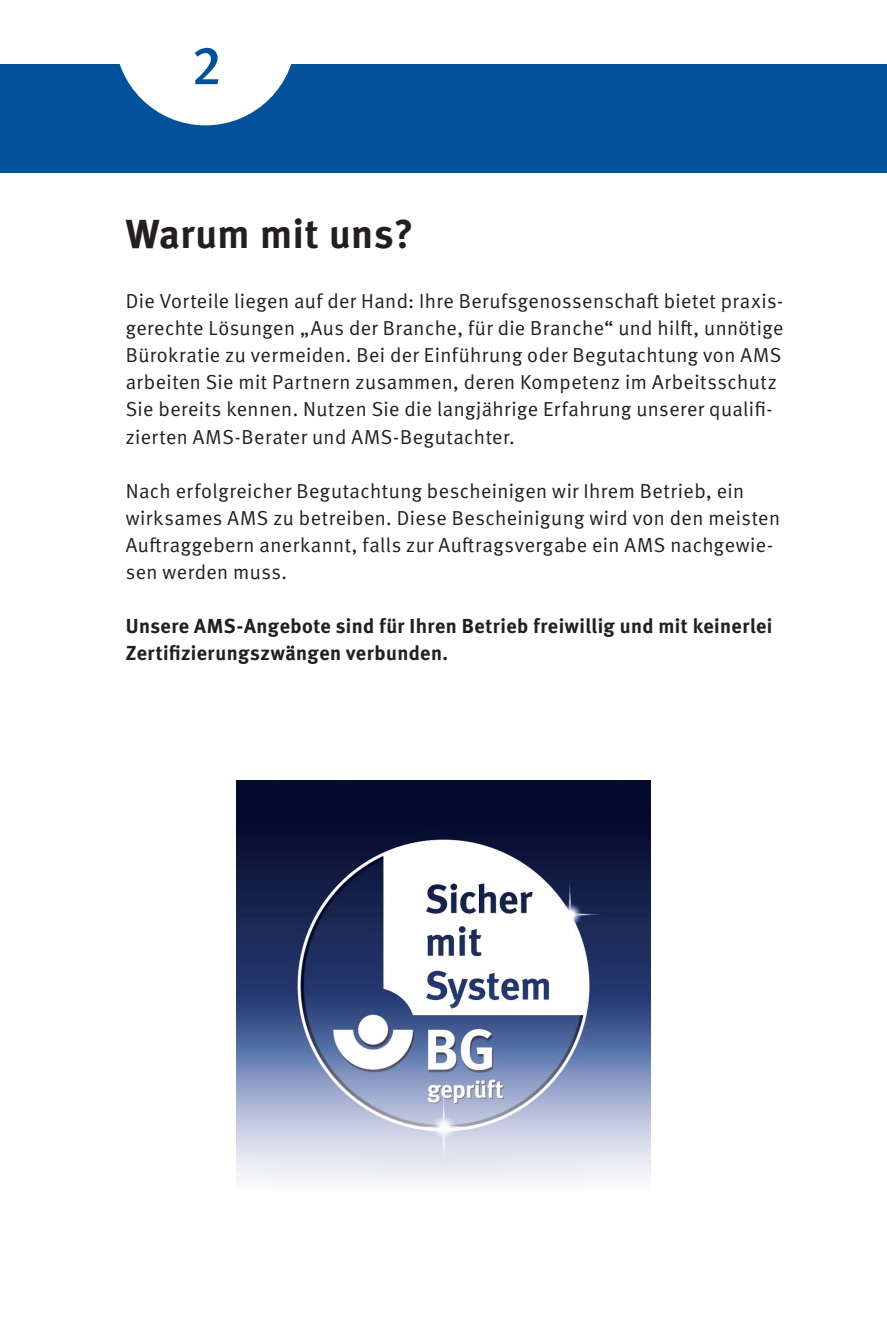
<style>
.page{position:relative;width:887px;height:1340px;background:#fff}
.page>*{position:absolute;margin:0;border:0;box-sizing:border-box;transform-origin:0 0}
.t1{font:500 54px "DGUV Meta";color:#01519b}
.t2{font:700 40.5px "DGUV Meta";letter-spacing:.02em;color:#231f20}
.t3{font:20.25px/27.2px "DGUV Meta";letter-spacing:.02em;color:#231f20}
.t4{font:700 20.25px/27.2px "DGUV Meta";letter-spacing:.025em;color:#231f20}
</style>
<div class="page">
<div style="left:0;top:64px;width:887px;height:108px;background:#01519b"></div>
<img style="left:236px;top:780px;width:414px;height:402px">
<svg style="left:119px;top:64px;width:173px;height:61px"></svg>
<h1 class="t1" style="left:191px;top:34px;width:31px">2</h1>
<h2 class="t2" style="left:126px;top:209px;width:289px">Warum mit uns?</h2>
<p class="t3" style="left:126px;top:288px;width:659px">Die Vorteile liegen auf der Hand: Ihre Berufsgenossenschaft bietet praxis&shy;gerechte Lösungen „Aus der Branche, für die Branche“ und hilft, unnötige Bürokratie zu vermeiden. Bei der Einführung oder Begutachtung von AMS arbeiten Sie mit Partnern zusammen, deren Kompetenz im Arbeitsschutz Sie bereits kennen. Nutzen Sie die langjährige Erfahrung unserer qualifi&shy;zierten AMS-Berater und AMS-Begutachter.</p>
<p class="t3" style="left:126px;top:477px;width:656px">Nach erfolgreicher Begutachtung bescheinigen wir Ihrem Betrieb, ein wirksames AMS zu betreiben. Diese Bescheinigung wird von den meisten Auftraggebern anerkannt, falls zur Auftragsvergabe ein AMS nachgewie&shy;sen werden muss.</p>
<p class="t4" style="left:126px;top:613px;width:648px">Unsere AMS-Angebote sind für Ihren Betrieb freiwillig und mit keinerlei<br>Zertifizierungszwängen verbunden.</p>
</div>
